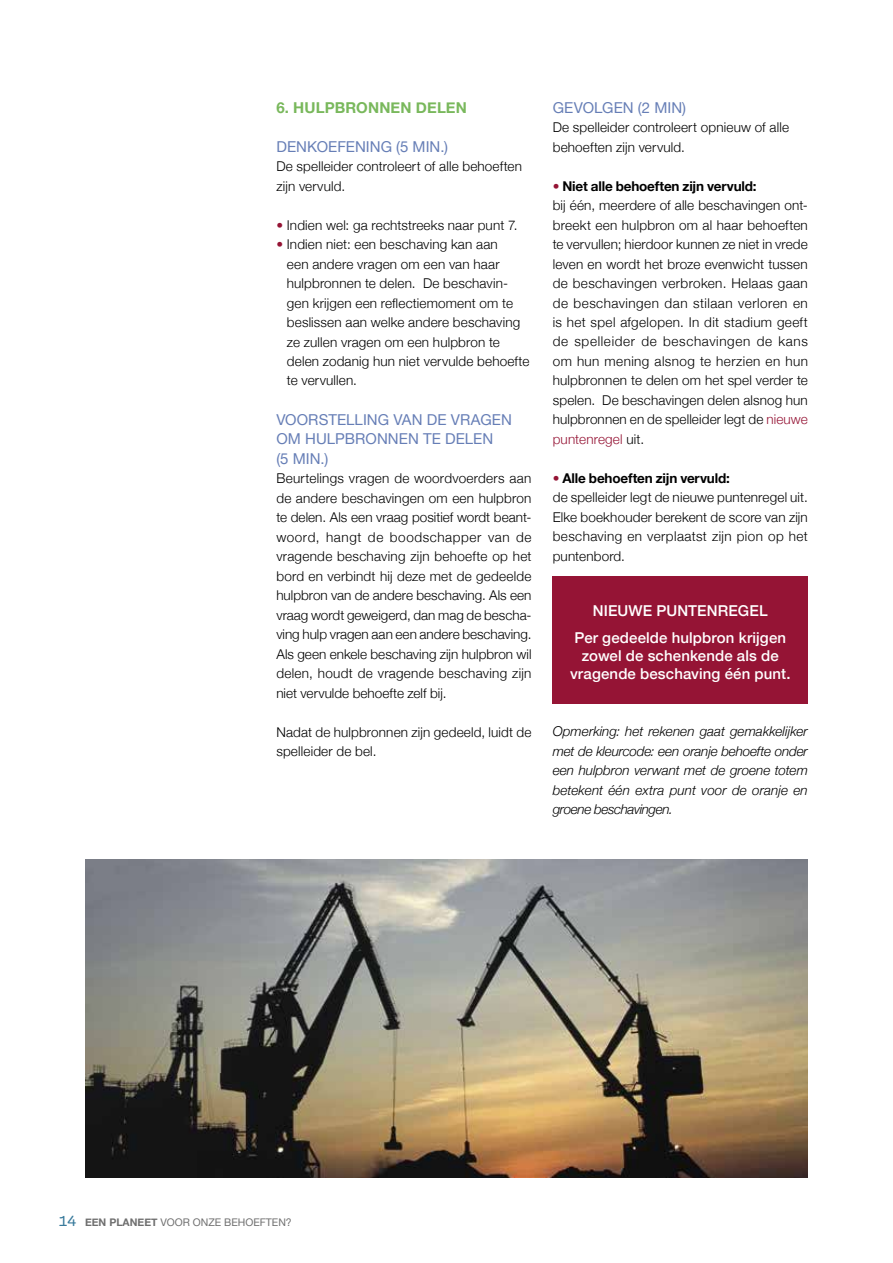
<style>
.page{position:relative;width:893px;height:1263px;background:#fff}
.page>*{position:absolute;margin:0;border:0;box-sizing:border-box;transform-origin:0 0}
.t1{font:500 15px/26.5px "Helvetica Neue";letter-spacing:.01em;color:#fff;text-align:center}
.t2{font:15px/19.5px "Helvetica Neue";letter-spacing:.005em;color:#667eb6}
.t3{font:700 15px "Helvetica Neue";letter-spacing:.01em;color:#79b85c}
.t4{font:300 13.5px/19.5px "Helvetica Neue";letter-spacing:.015em;color:#000}
.t5{font:italic 300 13.5px/19.5px "Helvetica Neue";letter-spacing:-.005em;color:#000;text-align:justify}
.t6{font:10.5px "Helvetica Neue";color:#6f6f6f}
.s1{color:#951435}
.s2{font-weight:700}
.s3{font-family:"Mija";font-size:15px;color:#3a7b9c}
</style>
<div class="page">
<div style="left:553px;top:576px;width:255px;height:128px;background:#951435"></div>
<img style="left:85px;top:859px;width:723px;height:319px">
<p class="t3" style="left:276px;top:95px;width:192px">6. HULPBRONNEN DELEN</p>
<p class="t2" style="left:276px;top:137px;width:173px">DENKOEFENING (5 MIN.)</p>
<p class="t4" style="left:276px;top:155px;width:247px">De spelleider controleert of alle behoeften zijn vervuld.</p>
<p class="t4" style="left:276px;top:214px;width:243px"><span class="s1">•</span> Indien wel: ga rechtstreeks naar punt 7.</p>
<p class="t4" style="left:287px;top:233px;width:244px;text-indent:-11px"><span class="s1">•</span> Indien niet: een beschaving kan aan<br>een andere vragen om een van haar hulpbronnen te delen. De beschavin&shy;gen krijgen een reflectiemoment om te beslissen aan welke andere beschaving ze zullen vragen om een hulpbron te delen zodanig hun niet vervulde behoefte te vervullen.</p>
<p class="t2" style="left:276px;top:410px;width:237px">VOORSTELLING VAN DE VRAGEN<br>OM HULPBRONNEN TE DELEN<br>(5 MIN.)</p>
<p class="t4" style="left:276px;top:467px;width:257px;text-align:justify">Beurtelings vragen de woordvoerders aan de andere beschavingen om een hulpbron te delen. Als een vraag positief wordt beant&shy;woord, hangt de boodschapper van de vragende beschaving zijn behoefte op het bord en verbindt hij deze met de gedeelde hulpbron van de andere beschaving. Als een vraag wordt geweigerd, dan mag de bescha&shy;ving hulp vragen aan een andere beschaving.<br>Als geen enkele beschaving zijn hulpbron wil delen, houdt de vragende beschaving zijn niet vervulde behoefte zelf bij.</p>
<p class="t4" style="left:276px;top:721px;width:257px">Nadat de hulpbronnen zijn gedeeld, luidt de spelleider de bel.</p>
<p class="t2" style="left:553px;top:98px;width:135px">GEVOLGEN (2 MIN)</p>
<p class="t4" style="left:553px;top:116px;width:238px">De spelleider controleert opnieuw of alle behoeften zijn vervuld.</p>
<p class="t4" style="left:553px;top:175px;width:257px"><span class="s1">•</span> <span class="s2">Niet alle behoeften zijn vervuld:<br></span>bij één, meerdere of alle beschavingen ont&shy;breekt een hulpbron om al haar behoeften te vervullen; hierdoor kunnen ze niet in vrede leven en wordt het broze evenwicht tussen de beschavingen verbroken. Helaas gaan de beschavingen dan stilaan verloren en is het spel afgelopen. In dit stadium geeft de spelleider de beschavingen de kans om hun mening alsnog te herzien en hun hulpbronnen te delen om het spel verder te spelen. De beschavingen delen alsnog hun hulpbronnen en de spelleider legt de <span class="s1">nieuwe puntenregel</span> uit.</p>
<p class="t4" style="left:553px;top:467px;width:257px"><span class="s1">•</span> <span class="s2">Alle behoeften zijn vervuld:<br></span>de spelleider legt de nieuwe puntenregel uit.<br>Elke boekhouder berekent de score van zijn beschaving en verplaatst zijn pion op het puntenbord.</p>
<p class="t1" style="left:574px;top:596px;width:213px">NIEUWE PUNTENREGEL<br>Per gedeelde hulpbron krijgen</p>
<p class="t1" style="left:570px;top:645px;width:222px;line-height:18px">zowel de schenkende als de vragende beschaving één punt.</p>
<p class="t5" style="left:553px;top:721px;width:257px">Opmerking: het rekenen gaat gemakkelijker met de kleurcode: een oranje behoefte onder een hulpbron verwant met de groene totem betekent één extra punt voor de oranje en groene beschavingen.</p>
<p class="t6" style="left:59px;top:1214px;width:234px"><span class="s3">14</span> <span class="s2">EEN PLANEET</span> VOOR ONZE BEHOEFTEN?</p>
</div>
